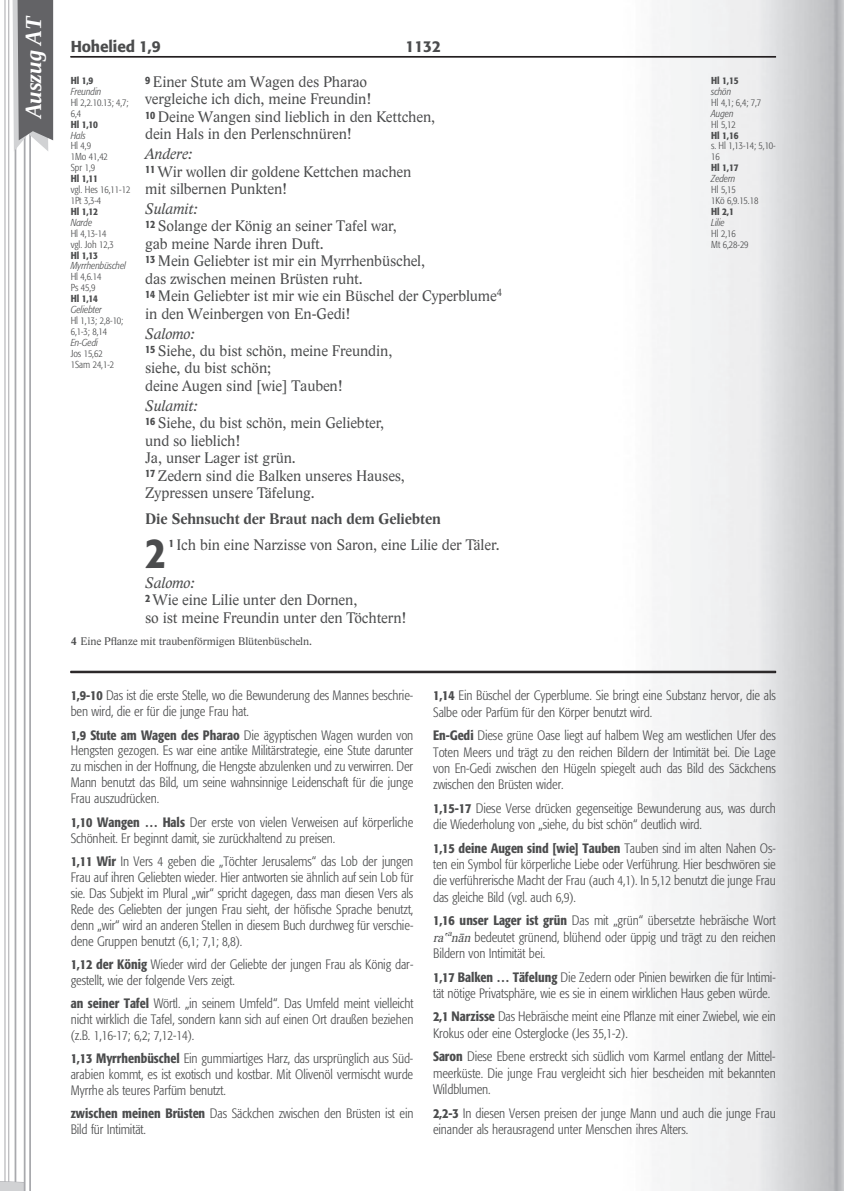
<style>
.page{position:relative;width:844px;height:1191px;background:#fff}
.page>*{position:absolute;margin:0;border:0;box-sizing:border-box;transform-origin:0 0}
.t1{font:43.57px "Adv TT446 adeee";color:#4b4c4d}
.t2{font:italic 700 22.93px "Liberation Serif";color:#fff}
.t3{font:15.75px/17.5px "Adv TT07 a 1 d 2 a 8";color:#4b4c4d}
.t4{font:15.75px "Adv TT9 e 0 bd 9 b 3.I";color:#4b4c4d}
.t5{font:15.75px "Adv T Te 59 a 91 c 8.B";color:#4b4c4d}
.t6{font:15.75px "Adv TT6 ccb 71 f 4";color:#4b4c4d}
.t7{font:13.47px/15.9px "Adv TT18 fcaded";color:#4b4c4d}
.t8{font:13.47px "Adv TT446 adeee";color:#4b4c4d}
.t9{font:11.38px "Adv TT07 a 1 d 2 a 8";color:#4b4c4d}
.t10{font:9.97px/10.8px "Adv TT18 fcaded";color:#4b4c4d}
.t11{font:9.97px "Adv TT50 a 89 eb 0.I";color:#4b4c4d}
.t12{font:9.97px "Adv TT446 adeee";color:#4b4c4d}
.s1{font-family:"Adv T Te 59 a 91 c 8.B"}
.s2{font-family:"Adv TT07 a 1 d 2 a 8+fb"}
.s3{font-family:"Adv TT446 adeee"}
.s4{font-style:inherit}
.s5{font-family:"Adv TT18 fcaded+fb"}
.s6{font-family:"Adv TT18 fcaded"}
.s7{font-family:"Adv TT5843 c 571";font-style:italic}
</style>
<div class="page">
<img style="left:4px;top:0;width:839px;height:1191px">
<svg style="left:0;top:1180px;width:24px;height:11px"></svg>
<hr style="left:29px;top:0;width:2px;height:1191px;background:#a8a9ad">
<hr style="left:24px;top:0;width:2px;height:1191px;background:#a8a9ad">
<hr style="left:15px;top:0;width:1px;height:1182px;background:#a8a9ad">
<hr style="left:8px;top:0;width:1px;height:1181px;background:#a8a9ad">
<hr style="left:5px;top:0;width:1px;height:1181px;background:#a8a9ad">
<div style="left:71px;top:671px;width:704px;height:1px;border:1px solid #231f20"></div>
<div style="left:71px;top:56px;width:704px;height:1px;border:1px solid #231f20"></div>
<svg style="left:13px;top:0;width:40px;height:151px;background:#7d7d7f"></svg>
<h2 class="t2" style="left:19px;top:118px;width:104px;rotate:-90deg">Auszug AT</h2>
<p class="t6" style="left:71px;top:40px;width:91px">Hohelied 1,9</p>
<p class="t6" style="left:405px;top:40px;width:37px">1132</p>
<p class="t12" style="left:71px;top:75px;width:24px">Hl 1,9</p>
<p class="t11" style="left:71px;top:87px;width:32px">Freundin</p>
<p class="t10" style="left:71px;top:97px;width:59px">Hl 2,2.10.13; 4,7;<br>6,4</p>
<p class="t12" style="left:71px;top:119px;width:29px">Hl 1,10</p>
<p class="t11" style="left:71px;top:131px;width:17px">Hals</p>
<p class="t10" style="left:71px;top:141px;width:39px">Hl 4,9<br>1Mo 41,42<br>Spr 1,9</p>
<p class="t12" style="left:71px;top:173px;width:29px">Hl 1,11</p>
<p class="t10" style="left:71px;top:184px;width:61px">vgl. Hes 16,11-12<br>1Pt 3,3-4</p>
<p class="t12" style="left:71px;top:206px;width:29px">Hl 1,12</p>
<p class="t11" style="left:71px;top:218px;width:23px">Narde</p>
<p class="t10" style="left:71px;top:228px;width:44px">Hl 4,13-14 vgl. Joh 12,3</p>
<p class="t12" style="left:71px;top:250px;width:29px">Hl 1,13</p>
<p class="t11" style="left:71px;top:262px;width:57px">Myrrhenbüschel</p>
<p class="t10" style="left:71px;top:272px;width:32px">Hl 4,6.14<br>Ps 45,9</p>
<p class="t12" style="left:71px;top:293px;width:29px">Hl 1,14</p>
<p class="t11" style="left:71px;top:305px;width:33px">Geliebter</p>
<p class="t10" style="left:71px;top:315px;width:54px">Hl 1,13; 2,8-10;<br>6,1-3; 8,14</p>
<p class="t11" style="left:71px;top:338px;width:29px">En-Gedi</p>
<p class="t10" style="left:71px;top:348px;width:45px">Jos 15,62<br>1Sam 24,1-2</p>
<p class="t3" style="left:145px;top:73px;width:291px"><sup>9</sup> Einer Stute am Wagen des Pharao<br>vergleiche ich dich, meine Freundin!<br><sup>10</sup> Deine Wangen sind lieblich in den Kettchen, dein Hals in den Perlenschnüren!</p>
<p class="t4" style="left:145px;top:148px;width:48px">Andere:</p>
<p class="t3" style="left:145px;top:163px;width:267px"><sup>11</sup> Wir wollen dir goldene Kettchen machen mit silbernen Punkten!</p>
<p class="t4" style="left:145px;top:203px;width:54px">Sulamit:</p>
<p class="t3" style="left:145px;top:218px;width:358px"><sup>12</sup> Solange der König an seiner Tafel war,<br>gab meine Narde ihren Duft.<br><sup>13</sup> Mein Geliebter ist mir ein Myrrhenbüschel,<br>das zwischen meinen Brüsten ruht.<br><sup>14</sup> Mein Geliebter ist mir wie ein Büschel der Cyperblume<sup>4 </sup>in den Weinbergen von En-Gedi!</p>
<p class="t4" style="left:145px;top:327px;width:50px">Salomo:</p>
<p class="t3" style="left:145px;top:343px;width:248px"><sup>15</sup> Siehe, du bist schön, meine Freundin, siehe, du bist schön;<br>deine Augen sind [wie] Tauben!</p>
<p class="t4" style="left:145px;top:400px;width:54px">Sulamit:</p>
<p class="t3" style="left:145px;top:415px;width:261px"><sup>16</sup> Siehe, du bist schön, mein Geliebter, und so lieblich!<br>Ja, unser Lager ist grün.<br><sup>17</sup> Zedern sind die Balken unseres Hauses,<br>Zypressen unsere Täfelung.</p>
<p class="t5" style="left:145px;top:513px;width:297px">Die Sehnsucht der Braut nach dem Geliebten</p>
<h1 class="t1" style="left:145px;top:529px;width:21px">2</h1>
<p class="t3" style="left:169px;top:537px;width:332px"><sup>1</sup> Ich bin eine Narzisse von Saron, eine Lilie der Täler.</p>
<p class="t4" style="left:145px;top:577px;width:50px">Salomo:</p>
<p class="t3" style="left:145px;top:591px;width:263px"><sup>2</sup> Wie eine Lilie unter den Dornen,<br>so ist meine Freundin unter den Töchtern!</p>
<p class="t9" style="left:71px;top:635px;width:243px"><span class="s1">4</span> Eine P<span class="s2">fl</span>anze mit traubenförmigen Blütenbüscheln.</p>
<p class="t12" style="left:711px;top:75px;width:29px">Hl 1,15</p>
<p class="t11" style="left:711px;top:87px;width:22px">schön</p>
<p class="t10" style="left:711px;top:97px;width:52px">Hl 4,1; 6,4; 7,7</p>
<p class="t11" style="left:711px;top:109px;width:24px">Augen</p>
<p class="t10" style="left:711px;top:119px;width:26px">Hl 5,12</p>
<p class="t12" style="left:711px;top:130px;width:29px">Hl 1,16</p>
<p class="t10" style="left:711px;top:141px;width:66px">s. Hl 1,13-14; 5,10-<br>16</p>
<p class="t12" style="left:711px;top:162px;width:29px">Hl 1,17</p>
<p class="t11" style="left:711px;top:175px;width:26px">Zedern</p>
<p class="t10" style="left:711px;top:184px;width:49px">Hl 5,15<br>1Kö 6,9.15.18</p>
<p class="t12" style="left:711px;top:206px;width:24px">Hl 2,1</p>
<p class="t11" style="left:711px;top:218px;width:15px">Lilie</p>
<p class="t10" style="left:711px;top:228px;width:39px">Hl 2,16<br>Mt 6,28-29</p>
<p class="t7" style="left:71px;top:688px;width:344px"><span class="s3">1,9-10</span> Das ist die erste Stelle, wo die Bewunderung des Mannes beschrie&shy;ben wird, die er für die junge Frau hat.</p>
<p class="t7" style="left:71px;top:727px;width:344px;text-align:justify"><span class="s3">1,9 Stute am Wagen des Pharao</span> Die ägyptischen Wagen wurden von Hengsten gezogen. Es war eine antike Militärstrategie, eine Stute darunter zu mischen in der Hoffnung, die Hengste abzulenken und zu verwirren. Der Mann benutzt das Bild, um seine wahnsinnige Leidenschaft für die junge Frau auszudrücken.</p>
<p class="t7" style="left:71px;top:814px;width:344px"><span class="s3">1,10 Wangen</span> <span class="s3">…</span> <span class="s3">Hals</span> Der erste von vielen Verweisen auf körperliche<br>Schönheit. Er beginnt damit, sie zurückhaltend zu preisen.</p>
<p class="t7" style="left:71px;top:853px;width:344px;text-align:justify"><span class="s3">1,11 Wir</span> In Vers 4 geben die <span class="s4">„</span>Töchter Jerusalems<span class="s4">“</span> das Lob der jungen Frau auf ihren Geliebten wieder. Hier antworten sie ähnlich auf sein Lob für sie. Das Subjekt im Plural <span class="s4">„</span>wir<span class="s4">“</span> spricht dagegen, dass man diesen Vers als Rede des Geliebten der jungen Frau sieht, der hö<span class="s5">fi</span>sche Sprache benutzt, denn <span class="s4">„</span>wir<span class="s4">“</span> wird an anderen Stellen in diesem Buch durchweg für verschie&shy;dene Gruppen benutzt (6,1; 7,1; 8,8).</p>
<p class="t7" style="left:71px;top:956px;width:344px"><span class="s3">1,12 der König</span> Wieder wird der Geliebte der jungen Frau als König dar&shy;gestellt, wie der folgende Vers zeigt.</p>
<p class="t7" style="left:71px;top:995px;width:344px;text-align:justify"><span class="s3">an seiner Tafel</span> Wörtl. <span class="s4">„</span>in seinem Umfeld<span class="s4">“</span>. Das Umfeld meint vielleicht nicht wirklich die Tafel, sondern kann sich auf einen Ort draußen beziehen (z.B. 1,16-17; 6,2; 7,12-14).</p>
<p class="t7" style="left:71px;top:1050px;width:344px;text-align:justify"><span class="s3">1,13 Myrrhenbüschel</span> Ein gummiartiges Harz, das ursprünglich aus Süd&shy;arabien kommt, es ist exotisch und kostbar. Mit Olivenöl vermischt wurde Myrrhe als teures Parfüm benutzt.</p>
<p class="t7" style="left:71px;top:1105px;width:344px"><span class="s3">zwischen meinen Brüsten</span> Das Säckchen zwischen den Brüsten ist ein<br>Bild für Intimität.</p>
<p class="t7" style="left:433px;top:688px;width:344px;line-height:16.4px"><span class="s3">1,14</span> Ein Büschel der Cyperblume. Sie bringt eine Substanz hervor, die als<br>Salbe oder Parfüm für den Körper benutzt wird.</p>
<p class="t7" style="left:433px;top:728px;width:344px;text-align:justify"><span class="s3">En-Gedi</span> Diese grüne Oase liegt auf halbem Weg am westlichen Ufer des Toten Meers und trägt zu den reichen Bildern der Intimität bei. Die Lage von En-Gedi zwischen den Hügeln spiegelt auch das Bild des Säckchens zwischen den Brüsten wider.</p>
<p class="t7" style="left:433px;top:800px;width:344px"><span class="s3">1,15-17</span> Diese Verse drücken gegenseitige Bewunderung aus, was durch die Wiederholung von <span class="s4">„</span>siehe, du bist schön<span class="s4">“</span> deutlich wird.</p>
<p class="t8" style="left:433px;top:840px;width:344px">1,15 deine Augen sind [wie] Tauben <span class="s6">Tauben sind im alten Nahen Os-</span></p>
<p class="t7" style="left:433px;top:856px;width:344px;text-align:justify">ten ein Symbol für körperliche Liebe oder Verführung. Hier beschwören sie die verführerische Macht der Frau (auch 4,1). In 5,12 benutzt die junge Frau das gleiche Bild (vgl. auch 6,9).</p>
<p class="t7" style="left:433px;top:913px;width:344px;text-align:justify"><span class="s3">1,16 unser Lager ist grün</span> Das mit <span class="s4">„</span>grün<span class="s4">“</span> übersetzte hebräische Wort <span class="s7">ra</span><span class="s7">‛</span><sup>a</sup><span class="s7">n</span><span class="s7">ā</span><span class="s7">n</span> bedeutet grünend, blühend oder üppig und trägt zu den reichen Bildern von Intimität bei.</p>
<p class="t7" style="left:433px;top:969px;width:344px;line-height:16.4px"><span class="s3">1,17 Balken</span> <span class="s3">…</span> <span class="s3">Täfelung</span> Die Zedern oder Pinien bewirken die für Intimi&shy;tät nötige Privatsphäre, wie es sie in einem wirklichen Haus geben würde.</p>
<p class="t7" style="left:433px;top:1009px;width:344px;line-height:16.4px"><span class="s3">2,1 Narzisse</span> Das Hebräische meint eine P<span class="s5">fl</span>anze mit einer Zwiebel, wie ein<br>Krokus oder eine Osterglocke (Jes 35,1-2).</p>
<p class="t7" style="left:433px;top:1049px;width:344px;text-align:justify"><span class="s3">Saron</span> Diese Ebene erstreckt sich südlich vom Karmel entlang der Mittel&shy;meerküste. Die junge Frau vergleicht sich hier bescheiden mit bekannten Wildblumen.</p>
<p class="t7" style="left:433px;top:1105px;width:344px;line-height:16.4px"><span class="s3">2,2-3</span> In diesen Versen preisen der junge Mann und auch die junge Frau einander als herausragend unter Menschen ihres Alters.</p>
</div>
